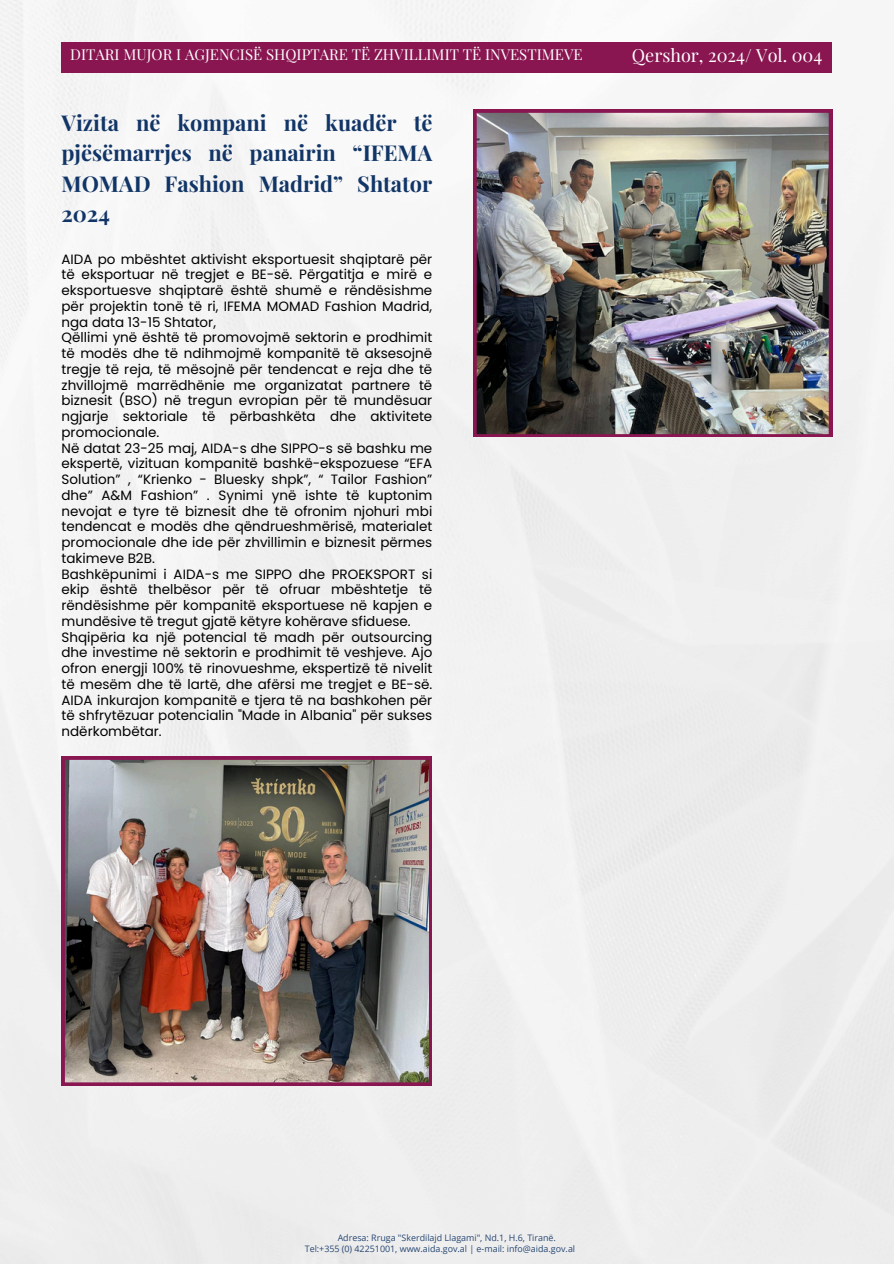
<style>
.page{position:relative;width:894px;height:1264px;background:#fff}
.page>*{position:absolute;margin:0;border:0;box-sizing:border-box;transform-origin:0 0}
.t1{font:700 21.75px/30.3px "Playfair Display";color:#113566;text-align:justify}
.t2{font:18px "Playfair Display";color:#fff}
.t3{font:15px "Playfair Display";color:#fff}
.t4{font:13.5px/15.8px "Poppins";color:#000}
.t5{font:8.85px/11.1px "Open Sans";color:#113566}
</style>
<div class="page">
<div style="left:0;top:0;width:893px;height:1263px;background:#f0f0f0"></div>
<div style="left:61px;top:42px;width:770px;height:31px;background:#891651"></div>
<img style="left:61px;top:756px;width:371px;height:329px">
<img style="left:473px;top:109px;width:358px;height:328px">
<p class="t3" style="left:70px;top:44px;width:514px">DITARI MUJOR I AGJENCISË SHQIPTARE TË ZHVILLIMIT TË INVESTIMEVE</p>
<h4 class="t1" style="left:61px;top:107px;width:372px">Vizita në kompani në kuadër të pjësëmarrjes në panairin “IFEMA MOMAD Fashion Madrid” Shtator 2024</h4>
<h1 class="t4" style="left:61px;top:251px;width:372px">AIDA po mbështet aktivisht eksportuesit shqiptarë për të eksportuar në tregjet e BE-së. Përgatitja e mirë e eksportuesve shqiptarë është shumë e rëndësishme për projektin tonë të ri, IFEMA MOMAD Fashion Madrid, nga data 13-15 Shtator,<br>Qëllimi ynë është të promovojmë sektorin e prodhimit të modës dhe të ndihmojmë kompanitë të aksesojnë tregje të reja, të mësojnë për tendencat e reja dhe të zhvillojmë marrëdhënie me organizatat partnere të biznesit (BSO) në tregun evropian për të mundësuar ngjarje sektoriale të përbashkëta dhe aktivitete promocionale.<br>Në datat 23-25 maj, AIDA-s dhe SIPPO-s së bashku me ekspertë, vizituan kompanitë bashkë-ekspozuese “EFA Solution” , “Krienko - Bluesky shpk”, “ Tailor Fashion” dhe” A&amp;M Fashion” . Synimi ynë ishte të kuptonim nevojat e tyre të biznesit dhe të ofronim njohuri mbi tendencat e modës dhe qëndrueshmërisë, materialet promocionale dhe ide për zhvillimin e biznesit përmes takimeve B2B.<br>Bashkëpunimi i AIDA-s me SIPPO dhe PROEKSPORT si ekip është thelbësor për të ofruar mbështetje të rëndësishme për kompanitë eksportuese në kapjen e mundësive të tregut gjatë këtyre kohërave sfiduese.<br>Shqipëria ka një potencial të madh për outsourcing dhe investime në sektorin e prodhimit të veshjeve. Ajo ofron energji 100% të rinovueshme, ekspertizë të nivelit të mesëm dhe të lartë, dhe afërsi me tregjet e BE-së.<br>AIDA inkurajon kompanitë e tjera të na bashkohen për të shfrytëzuar potencialin "Made in Albania" për sukses ndërkombëtar.</h1>
<p class="t2" style="left:631px;top:43px;width:192px">Qershor, 2024/ Vol. 004</p>
<p class="t5" style="left:305px;top:1231px;width:272px;text-indent:33px">Adresa: Rruga "Skerdilajd Llagami", Nd.1, H.6, Tiranë.<br>Tel:+355 (0) 42251001, www.aida.gov.al | e-mail: info@aida.gov.al</p>
</div>
